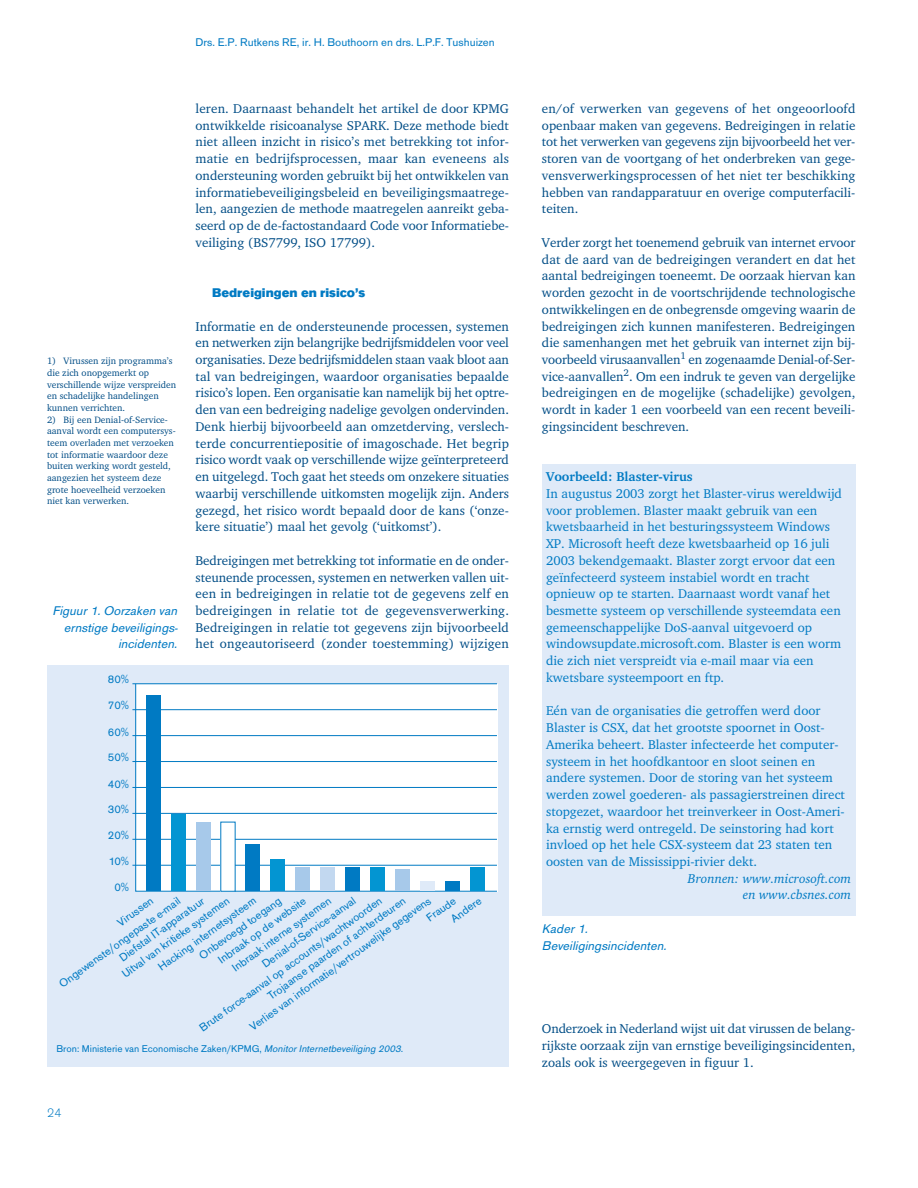
<style>
.page{position:relative;width:918px;height:1188px;background:#fff}
.page>*{position:absolute;margin:0;border:0;box-sizing:border-box;transform-origin:0 0}
.t1{font:13.05px/16.8px "Charter BT";color:#004d86;text-align:justify}
.t2{font:13.05px/16.8px "Charter BT";color:#007ac3}
.t3{font:italic 13.05px/16.8px "Accius T";color:#007ac3}
.t4{font:italic 13.05px/16.8px "Charter BT";color:#007ac3;text-align:right}
.t5{font:700 13.05px "Charter BT";color:#007ac3}
.t6{font:900 13.05px "Accius T";color:#007ac3}
.t7{font:300 13.05px "Accius T";color:#007ac3}
.t8{font:11.7px/15.8px "Accius T";color:#007ac3}
.t9{font:10.2px "Accius T";color:#007ac3}
.t10{font:9.45px/11.7px "Charter BT";color:#004d86}
.s1{font-style:italic}
</style>
<div class="page">
<div style="left:542px;top:464px;width:313px;height:452px;background:#dfeaf8"></div>
<div style="left:47px;top:665px;width:461px;height:402px;background:#dfeaf8"></div>
<div style="left:135px;top:683px;width:363px;height:209px;background:#fff"></div>
<hr style="left:132px;top:684px;width:365px;height:1px;background:#007ac3">
<hr style="left:132px;top:709px;width:365px;height:1px;background:#007ac3">
<hr style="left:132px;top:735px;width:365px;height:1px;background:#007ac3">
<hr style="left:132px;top:787px;width:365px;height:1px;background:#007ac3">
<hr style="left:132px;top:813px;width:365px;height:1px;background:#007ac3">
<hr style="left:132px;top:761px;width:365px;height:1px;background:#007ac3">
<hr style="left:132px;top:839px;width:365px;height:1px;background:#007ac3">
<hr style="left:132px;top:865px;width:365px;height:1px;background:#007ac3">
<div style="left:146px;top:695px;width:14px;height:196px;background:#007ac3"></div>
<div style="left:171px;top:814px;width:14px;height:77px;background:#0395d2"></div>
<div style="left:196px;top:822px;width:14px;height:69px;background:#a7c9ea"></div>
<div style="left:221px;top:822px;width:14px;height:69px;background:#fff"></div>
<div style="left:246px;top:844px;width:14px;height:47px;background:#007ac3"></div>
<div style="left:271px;top:859px;width:14px;height:32px;background:#0395d2"></div>
<div style="left:296px;top:867px;width:14px;height:24px;background:#a7c9ea"></div>
<div style="left:321px;top:867px;width:14px;height:24px;background:#c2d8f0"></div>
<div style="left:345px;top:867px;width:15px;height:24px;background:#007ac3"></div>
<div style="left:370px;top:867px;width:15px;height:24px;background:#0395d2"></div>
<div style="left:395px;top:870px;width:15px;height:21px;background:#a7c9ea"></div>
<div style="left:420px;top:881px;width:15px;height:10px;background:#dfeaf8"></div>
<div style="left:445px;top:881px;width:15px;height:10px;background:#007ac3"></div>
<div style="left:470px;top:868px;width:14px;height:23px;background:#0395d2"></div>
<p class="t8" style="left:196px;top:35px;width:301px">Drs. E.P. Rutkens RE, ir. H. Bouthoorn en drs. L.P.F. Tushuizen</p>
<p class="t10" style="left:47px;top:356px;width:131px">1) Virussen zijn programma’s die zich onopgemerkt op verschillende wijze verspreiden en schadelijke handelingen kunnen verrichten.</p>
<p class="t10" style="left:47px;top:414px;width:130px">2) Bij een Denial-of-Service&shy;aanval wordt een computersys&shy;teem overladen met verzoeken tot informatie waardoor deze buiten werking wordt gesteld, aangezien het systeem deze grote hoeveelheid verzoeken niet kan verwerken.</p>
<p class="t3" style="left:52px;top:603px;width:128px;text-align:right">Figuur 1. Oorzaken van ernstige beveiligings&shy;incidenten.</p>
<p class="t8" style="left:108px;top:673px;width:23px">80%</p>
<p class="t8" style="left:108px;top:699px;width:23px">70%</p>
<p class="t8" style="left:108px;top:725px;width:23px">60%</p>
<p class="t8" style="left:108px;top:750px;width:23px">50%</p>
<p class="t8" style="left:108px;top:777px;width:23px">40%</p>
<p class="t8" style="left:108px;top:802px;width:23px">30%</p>
<p class="t8" style="left:108px;top:828px;width:23px">20%</p>
<p class="t8" style="left:108px;top:854px;width:22px">10%</p>
<p class="t8" style="left:114px;top:880px;width:16px">0%</p>
<p class="t1" style="left:196px;top:101px;width:315px">leren. Daarnaast behandelt het artikel de door KPMG ontwikkelde risicoanalyse SPARK. Deze methode biedt niet alleen inzicht in risico’s met betrekking tot infor&shy;matie en bedrijfsprocessen, maar kan eveneens als ondersteuning worden gebruikt bij het ontwikkelen van informatiebeveiligingsbeleid en beveiligingsmaatrege&shy;len, aangezien de methode maatregelen aanreikt geba&shy;seerd op de de-factostandaard Code voor Informatiebe&shy;veiliging (BS7799, ISO 17799).</p>
<p class="t6" style="left:212px;top:288px;width:155px">Bedreigingen en risico’s</p>
<p class="t1" style="left:196px;top:319px;width:315px">Informatie en de ondersteunende processen, systemen en netwerken zijn belangrijke bedrijfsmiddelen voor veel organisaties. Deze bedrijfsmiddelen staan vaak bloot aan tal van bedreigingen, waardoor organisaties bepaalde risico’s lopen. Een organisatie kan namelijk bij het optre&shy;den van een bedreiging nadelige gevolgen ondervinden.<br>Denk hierbij bijvoorbeeld aan omzetderving, verslech&shy;terde concurrentiepositie of imagoschade. Het begrip risico wordt vaak op verschillende wijze geïnterpreteerd en uitgelegd. Toch gaat het steeds om onzekere situaties waarbij verschillende uitkomsten mogelijk zijn. Anders gezegd, het risico wordt bepaald door de kans (‘onze&shy;kere situatie’) maal het gevolg (‘uitkomst’).</p>
<p class="t1" style="left:196px;top:553px;width:315px">Bedreigingen met betrekking tot informatie en de onder&shy;steunende processen, systemen en netwerken vallen uit&shy;een in bedreigingen in relatie tot de gegevens zelf en bedreigingen in relatie tot de gegevensverwerking.<br>Bedreigingen in relatie tot gegevens zijn bijvoorbeeld het ongeautoriseerd (zonder toestemming) wijzigen</p>
<p class="t8" style="left:259px;top:960px;width:114px;rotate:-36deg">Denial-of-Service-aanval</p>
<p class="t8" style="left:47px;top:967px;width:148px;text-indent:83px;rotate:-36deg">Virussen<br>Ongewenste/ongepaste e-mail</p>
<p class="t8" style="left:117px;top:953px;width:103px;rotate:-36deg">Diefstal IT-apparatuur</p>
<p class="t8" style="left:247px;top:1023px;width:222px;rotate:-36deg">Verlies van informatie/vertrouwelijke gegevens</p>
<p class="t8" style="left:215px;top:955px;width:107px;rotate:-36deg">Inbraak op de website</p>
<p class="t8" style="left:424px;top:913px;width:35px;rotate:-36deg">Fraude</p>
<p class="t8" style="left:448px;top:914px;width:36px;rotate:-36deg">Andere</p>
<p class="t8" style="left:119px;top:970px;width:131px;rotate:-36deg">Uitval van kritieke systemen</p>
<p class="t8" style="left:196px;top:951px;width:100px;rotate:-36deg">Onbevoegd toegang</p>
<p class="t8" style="left:197px;top:1024px;width:223px;rotate:-36deg">Brute force-aanval op accounts/wachtwoorden</p>
<p class="t8" style="left:265px;top:991px;width:168px;rotate:-36deg">Trojaanse paarden of achterdeuren</p>
<p class="t8" style="left:155px;top:963px;width:119px;rotate:-36deg">Hacking internetsysteem</p>
<p class="t8" style="left:229px;top:963px;width:120px;rotate:-36deg">Inbraak interne systemen</p>
<p class="t9" style="left:57px;top:1045px;width:350px">Bron: Ministerie van Economische Zaken/KPMG, <span class="s1">Monitor Internetbeveiliging 2003.</span></p>
<p class="t7" style="left:47px;top:1108px;width:16px">24</p>
<p class="t1" style="left:542px;top:101px;width:315px">en/of verwerken van gegevens of het ongeoorloofd openbaar maken van gegevens. Bedreigingen in relatie tot het verwerken van gegevens zijn bijvoorbeeld het ver&shy;storen van de voortgang of het onderbreken van gege&shy;vensverwerkingsprocessen of het niet ter beschikking hebben van randapparatuur en overige computerfacili&shy;teiten.</p>
<p class="t1" style="left:542px;top:235px;width:315px">Verder zorgt het toenemend gebruik van internet ervoor dat de aard van de bedreigingen verandert en dat het aantal bedreigingen toeneemt. De oorzaak hiervan kan worden gezocht in de voortschrijdende technologische ontwikkelingen en de onbegrensde omgeving waarin de bedreigingen zich kunnen manifesteren. Bedreigingen die samenhangen met het gebruik van internet zijn bij&shy;voorbeeld virusaanvallen<sup>1</sup> en zogenaamde Denial-of-Ser&shy;vice-aanvallen<sup>2</sup>. Om een indruk te geven van dergelijke bedreigingen en de mogelijke (schadelijke) gevolgen, wordt in kader 1 een voorbeeld van een recent beveili&shy;gingsincident beschreven.</p>
<p class="t5" style="left:546px;top:471px;width:148px">Voorbeeld: Blaster-virus</p>
<p class="t2" style="left:546px;top:486px;width:297px">In augustus 2003 zorgt het Blaster-virus wereldwijd voor problemen. Blaster maakt gebruik van een kwetsbaarheid in het besturingssysteem Windows XP. Microsoft heeft deze kwetsbaarheid op 16 juli 2003 bekendgemaakt. Blaster zorgt ervoor dat een geïnfecteerd systeem instabiel wordt en tracht opnieuw op te starten. Daarnaast wordt vanaf het besmette systeem op verschillende systeemdata een gemeenschappelijke DoS-aanval uitgevoerd op windowsupdate.microsoft.com. Blaster is een worm die zich niet verspreidt via e-mail maar via een kwetsbare systeempoort en ftp.</p>
<p class="t2" style="left:546px;top:704px;width:300px">Eén van de organisaties die getroffen werd door Blaster is CSX, dat het grootste spoornet in Oost-Amerika beheert. Blaster infecteerde het computer&shy;systeem in het hoofdkantoor en sloot seinen en andere systemen. Door de storing van het systeem werden zowel goederen- als passagierstreinen direct stopgezet, waardoor het treinverkeer in Oost-Ameri&shy;ka ernstig werd ontregeld. De seinstoring had kort invloed op het hele CSX-systeem dat 23 staten ten oosten van de Mississippi-rivier dekt.</p>
<p class="t4" style="left:688px;top:871px;width:165px">Bronnen: www.microsoft.com en www.cbsnes.com</p>
<p class="t3" style="left:542px;top:921px;width:128px">Kader 1.<br>Beveiligingsincidenten.</p>
<p class="t1" style="left:542px;top:1022px;width:315px">Onderzoek in Nederland wijst uit dat virussen de belang&shy;rijkste oorzaak zijn van ernstige beveiligingsincidenten, zoals ook is weergegeven in figuur 1.</p>
</div>
